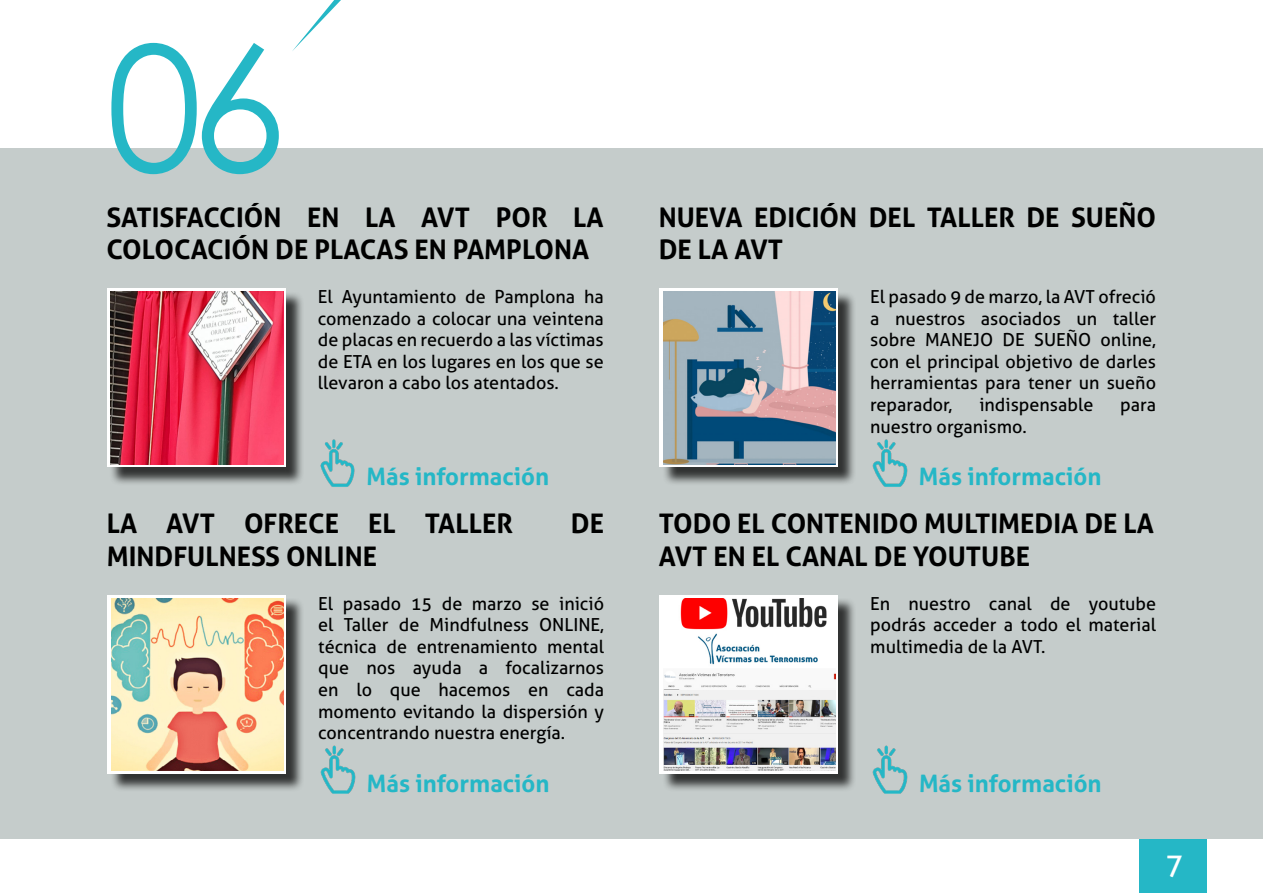
<style>
.page{position:relative;width:1263px;height:893px;background:#fff}
.page>*{position:absolute;margin:0;border:0;box-sizing:border-box;transform-origin:0 0}
.t1{font:174px "Century Gothic";color:#25b7c6}
.t2{font:30px "Aller";color:#fff}
.t3{font:700 27px/32.4px "Aller";color:#000}
.t4{font:700 24px "Aller";color:#25b7c6}
.t5{font:18px/21.6px "Aller";color:#000;text-align:justify}
</style>
<div class="page">
<div style="left:0;top:148px;width:1263px;height:690px;background:#c5cccb"></div>
<div style="left:1139px;top:839px;width:67px;height:54px;background:#25b7c6"></div>
<svg style="left:292px;top:0;width:49px;height:51px"></svg>
<div style="left:110px;top:598px;width:195px;height:195px;background:#000;opacity:.75"></div>
<div style="left:108px;top:595px;width:178px;height:179px;background:#fff"></div>
<img style="left:320px;top:745px;width:36px;height:49px">
<img style="left:111px;top:598px;width:173px;height:173px">
<div style="left:662px;top:598px;width:195px;height:195px;background:#000;opacity:.75"></div>
<div style="left:660px;top:595px;width:178px;height:179px;background:#fff"></div>
<img style="left:872px;top:745px;width:36px;height:49px">
<img style="left:663px;top:598px;width:173px;height:173px">
<div style="left:662px;top:291px;width:194px;height:195px;background:#000;opacity:.75"></div>
<svg style="left:659px;top:289px;width:179px;height:178px;fill:#fff"></svg>
<img style="left:872px;top:439px;width:36px;height:48px">
<img style="left:663px;top:292px;width:172px;height:172px">
<div style="left:109px;top:291px;width:195px;height:195px;background:#000;opacity:.75"></div>
<svg style="left:107px;top:289px;width:179px;height:178px;fill:#fff"></svg>
<img style="left:320px;top:439px;width:35px;height:48px">
<img style="left:111px;top:292px;width:172px;height:172px">
<h1 class="t1" style="left:106px;top:-13px;width:182px">06</h1>
<h3 class="t3" style="left:106px;top:201px;width:499px">SATISFACCIÓN EN LA AVT POR LA<br>COLOCACIÓN DE PLACAS EN PAMPLONA</h3>
<p class="t5" style="left:318px;top:286px;width:287px">El Ayuntamiento de Pamplona ha comenzado a colocar una veintena de placas en recuerdo a las víctimas de ETA en los lugares en los que se llevaron a cabo los atentados.</p>
<h3 class="t4" style="left:367px;top:462px;width:184px">Más información</h3>
<h3 class="t3" style="left:107px;top:507px;width:408px">LA AVT OFRECE EL TALLER</h3>
<h3 class="t3" style="left:571px;top:507px;width:35px">DE</h3>
<h3 class="t3" style="left:107px;top:540px;width:272px">MINDFULNESS ONLINE</h3>
<p class="t5" style="left:318px;top:592px;width:287px">El pasado 15 de marzo se inició el Taller de Mindfulness ONLINE, técnica de entrenamiento mental que nos ayuda a focalizarnos en lo que hacemos en cada momento evitando la dispersión y concentrando nuestra energía.</p>
<h3 class="t4" style="left:367px;top:769px;width:184px">Más información</h3>
<h3 class="t3" style="left:659px;top:201px;width:499px">NUEVA EDICIÓN DEL TALLER DE SUEÑO<br>DE LA AVT</h3>
<p class="t5" style="left:870px;top:286px;width:287px">El pasado 9 de marzo, la AVT ofreció a nuestros asociados un taller sobre MANEJO DE SUEÑO online, con el principal objetivo de darles herramientas para tener un sueño reparador,</p>
<p class="t5" style="left:979px;top:394px;width:116px">indispensable</p>
<p class="t5" style="left:1120px;top:394px;width:37px">para</p>
<p class="t5" style="left:870px;top:415px;width:158px">nuestro organismo.</p>
<h3 class="t4" style="left:919px;top:462px;width:184px">Más información</h3>
<h3 class="t3" style="left:659px;top:507px;width:497px">TODO EL CONTENIDO MULTIMEDIA DE LA<br>AVT EN EL CANAL DE YOUTUBE</h3>
<p class="t5" style="left:870px;top:592px;width:287px">En nuestro canal de youtube podrás acceder a todo el material multimedia de la AVT.</p>
<h3 class="t4" style="left:919px;top:769px;width:184px">Más información</h3>
<h2 class="t2" style="left:1165px;top:846px;width:19px">7</h2>
</div>
